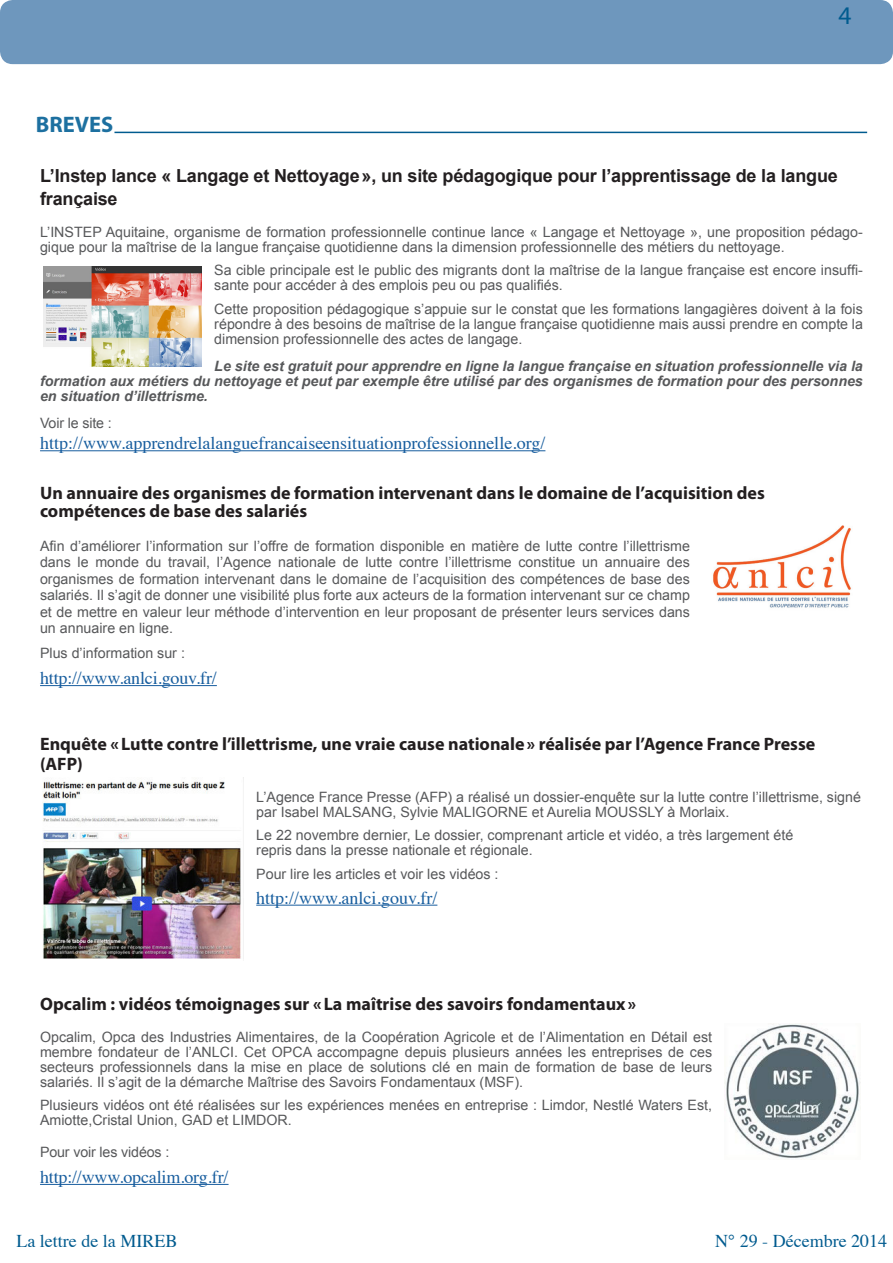
<style>
.page{position:relative;width:893px;height:1263px;background:#fff}
.page>*{position:absolute;margin:0;border:0;box-sizing:border-box;transform-origin:0 0}
.t1{font:25.5px "Myriad Pro";color:#005b8f}
.t2{font:700 22.5px "Myriad Pro";color:#1d70a0}
.t3{font:700 18px/19.5px "Myriad Pro";color:#231f20}
.t4{font:18px "Times";color:#175d9e}
.t5{font:700 18px/22.5px "Arial";letter-spacing:-.01em;color:#231f20}
.t6{font:18px "Times";color:#005b8f}
.t7{font:14.25px/15px "Arial";color:#57585a}
.t8{font:italic 700 14.25px/15px "Arial";color:#57585a;text-align:justify}
</style>
<div class="page">
<div style="left:0;top:0;width:893px;height:64px;background:#6e97bd;border-radius:13px"></div>
<hr style="left:256px;top:905px;width:181px;height:1px;background:#175d9e">
<hr style="left:40px;top:1184px;width:189px;height:1px;background:#175d9e">
<img style="left:42px;top:781px;width:199px;height:178px">
<img style="left:725px;top:1024px;width:136px;height:134px">
<hr style="left:114px;top:132px;width:753px;height:1px;background:#005b8f">
<hr style="left:40px;top:450px;width:505px;height:1px;background:#175d9e">
<img style="left:44px;top:267px;width:158px;height:100px">
<hr style="left:40px;top:685px;width:177px;height:1px;background:#175d9e">
<img style="left:713px;top:525px;width:138px;height:83px">
<h1 class="t1" style="left:838px;top:0;width:15px">4</h1>
<p class="t2" style="left:36px;top:109px;width:79px">BREVES</p>
<p class="t5" style="left:40px;top:165px;width:799px">L’Instep lance « Langage et Nettoyage», un site pédagogique pour l’apprentissage de la langue française</p>
<p class="t7" style="left:40px;top:224px;width:824px">L’INSTEP Aquitaine, organisme de formation professionnelle continue lance « Langage et Nettoyage », une proposition pédago&shy;gique pour la maîtrise de la langue française quotidienne dans la dimension professionnelle des métiers du nettoyage.</p>
<p class="t7" style="left:214px;top:263px;width:650px">Sa cible principale est le public des migrants dont la maîtrise de la langue française est encore insuffi&shy;sante pour accéder à des emplois peu ou pas qualifiés.</p>
<p class="t7" style="left:214px;top:301px;width:650px;text-align:justify">Cette proposition pédagogique s’appuie sur le constat que les formations langagières doivent à la fois répondre à des besoins de maîtrise de la langue française quotidienne mais aussi prendre en compte la dimension professionnelle des actes de langage.</p>
<p class="t8" style="left:40px;top:359px;width:824px;text-indent:174px">Le site est gratuit pour apprendre en ligne la langue française en situation professionnelle via la formation aux métiers du nettoyage et peut par exemple être utilisé par des organismes de formation pour des personnes en situation d’illettrisme.</p>
<p class="t7" style="left:40px;top:415px;width:73px">Voir le site :</p>
<p class="t4" style="left:40px;top:426px;width:507px">http://www.apprendrelalanguefrancaiseensituationprofessionnelle.org/</p>
<p class="t3" style="left:40px;top:484px;width:726px;line-height:18px">Un annuaire des organismes de formation intervenant dans le domaine de l’acquisition des compétences de base des salariés</p>
<p class="t7" style="left:40px;top:538px;width:651px;line-height:16.5px;text-align:justify">Afin d’améliorer l’information sur l’offre de formation disponible en matière de lutte contre l’illettrisme dans le monde du travail, l’Agence nationale de lutte contre l’illettrisme constitue un annuaire des organismes de formation intervenant dans le domaine de l’acquisition des compétences de base des salariés. Il s’agit de donner une visibilité plus forte aux acteurs de la formation intervenant sur ce champ et de mettre en valeur leur méthode d’intervention en leur proposant de présenter leurs services dans un annuaire en ligne.</p>
<p class="t7" style="left:40px;top:646px;width:146px">Plus d’information sur :</p>
<p class="t4" style="left:40px;top:661px;width:178px">http://www.anlci.gouv.fr/</p>
<p class="t3" style="left:40px;top:734px;width:777px">Enquête «Lutte contre l’illettrisme, une vraie cause nationale» réalisée par l’Agence France Presse (AFP)</p>
<p class="t7" style="left:256px;top:789px;width:606px">L’Agence France Presse (AFP) a réalisé un dossier-enquête sur la lutte contre l’illettrisme, signé par Isabel MALSANG, Sylvie MALIGORNE et Aurelia MOUSSLY à Morlaix.</p>
<p class="t7" style="left:256px;top:828px;width:539px">Le 22 novembre dernier, Le dossier, comprenant article et vidéo, a très largement été</p>
<p class="t7" style="left:256px;top:843px;width:278px">repris dans la presse nationale et régionale.</p>
<p class="t7" style="left:256px;top:866px;width:244px">Pour lire les articles et voir les vidéos :</p>
<p class="t4" style="left:256px;top:881px;width:183px">http://www.anlci.gouv.fr/</p>
<p class="t3" style="left:40px;top:993px;width:598px">Opcalim : vidéos témoignages sur «La maîtrise des savoirs fondamentaux»</p>
<p class="t7" style="left:40px;top:1029px;width:674px;text-align:justify">Opcalim, Opca des Industries Alimentaires, de la Coopération Agricole et de l’Alimentation en Détail est membre fondateur de l’ANLCI. Cet OPCA accompagne depuis plusieurs années les entreprises de ces secteurs professionnels dans la mise en place de solutions clé en main de formation de base de leurs salariés. Il s’agit de la démarche Maîtrise des Savoirs Fondamentaux (MSF).</p>
<p class="t7" style="left:40px;top:1098px;width:674px">Plusieurs vidéos ont été réalisées sur les expériences menées en entreprise : Limdor, Nestlé Waters Est,<br>Amiotte,Cristal Union, GAD et LIMDOR.</p>
<p class="t7" style="left:40px;top:1145px;width:131px">Pour voir les vidéos :</p>
<p class="t4" style="left:40px;top:1160px;width:190px">http://www.opcalim.org.fr/</p>
<p class="t6" style="left:16px;top:1224px;width:162px">La lettre de la MIREB</p>
<p class="t6" style="left:715px;top:1224px;width:174px">N° 29 - Décembre 2014</p>
</div>
